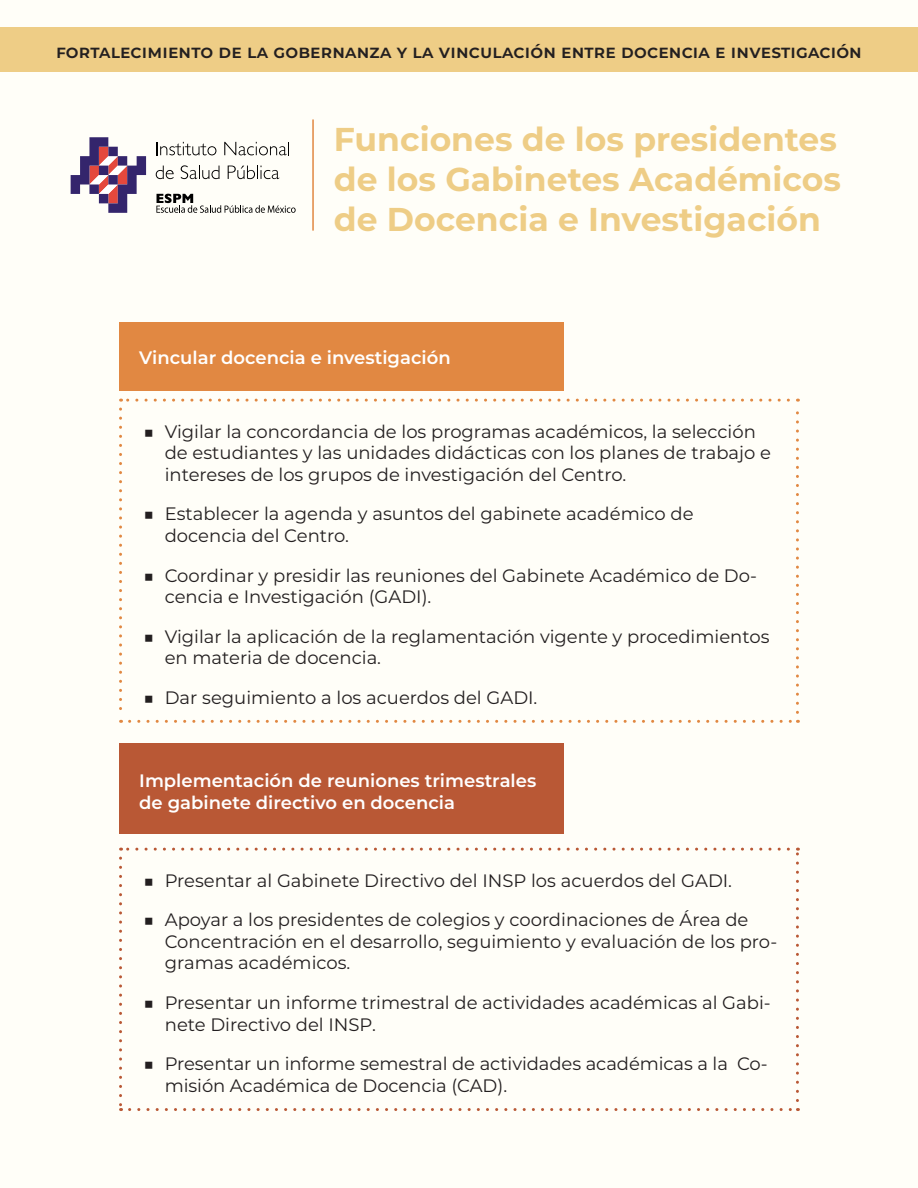
<style>
.page{position:relative;width:918px;height:1188px;background:#fffef8}
.page>*{position:absolute;margin:0;border:0;box-sizing:border-box;transform-origin:0 0}
.t1{font:700 33px/39.6px "Montserrat";color:#eecd86}
.t2{font:18px/21.6px "Montserrat";color:#231f20}
.Titulitos{font:600 18px "Montserrat";color:#fff}
.t3{font:600 18px "Montserrat";letter-spacing:.01em;color:#231f20}
</style>
<div class="page">
<div style="left:119px;top:322px;width:445px;height:68px;background:#e18842"></div>
<svg style="left:119px;top:409px;width:3px;height:314px"></svg>
<svg style="left:130px;top:720px;width:668px;height:3px"></svg>
<svg style="left:796px;top:399px;width:3px;height:313px"></svg>
<svg style="left:121px;top:399px;width:667px;height:3px"></svg>
<svg style="left:71px;top:137px;width:75px;height:76px"></svg>
<svg style="left:156px;top:142px;width:60px;height:13px"></svg>
<svg style="left:224px;top:142px;width:65px;height:13px"></svg>
<svg style="left:156px;top:166px;width:18px;height:13px"></svg>
<svg style="left:181px;top:165px;width:38px;height:14px"></svg>
<svg style="left:228px;top:166px;width:51px;height:13px"></svg>
<svg style="left:156px;top:194px;width:140px;height:19px"></svg>
<hr style="left:312px;top:119px;width:2px;height:112px;background:#e18842">
<div style="left:119px;top:744px;width:445px;height:90px;background:#b95835"></div>
<svg style="left:119px;top:858px;width:3px;height:253px"></svg>
<svg style="left:130px;top:1108px;width:668px;height:3px"></svg>
<svg style="left:796px;top:848px;width:3px;height:253px"></svg>
<svg style="left:121px;top:848px;width:667px;height:3px"></svg>
<div style="left:0;top:27px;width:918px;height:45px;background:#eecd86"></div>
<p class="t3" style="left:56px;top:39px;width:807px">fortalecimiento de la gobernanza y la vinculación entre docencia e investigación</p>
<p class="t1" style="left:334px;top:118px;width:509px">Funciones de los presidentes de los Gabinetes Académicos de Docencia e Investigación</p>
<p class="Titulitos" style="left:139px;top:345px;width:313px">Vincular docencia e investigación</p>
<p class="t2" style="left:165px;top:420px;width:608px;text-indent:-21px">■ Vigilar la concordancia de los programas académicos, la selección de estudiantes y las unidades didácticas con los planes de trabajo e intereses de los grupos de investigación del Centro.</p>
<p class="t2" style="left:165px;top:503px;width:530px;text-indent:-21px">■ Establecer la agenda y asuntos del gabinete académico de docencia del Centro.</p>
<p class="t2" style="left:165px;top:564px;width:594px;text-indent:-21px">■ Coordinar y presidir las reuniones del Gabinete Académico de Do&shy;cencia e Investigación (GADI).</p>
<p class="t2" style="left:165px;top:625px;width:606px;text-indent:-21px">■ Vigilar la aplicación de la reglamentación vigente y procedimientos en materia de docencia.</p>
<p class="t2" style="left:144px;top:686px;width:395px">■ Dar seguimiento a los acuerdos del GADI.</p>
<p class="Titulitos" style="left:139px;top:768px;width:399px">Implementación de reuniones trimestrales</p>
<p class="Titulitos" style="left:139px;top:789px;width:317px">de gabinete directivo en docencia</p>
<p class="t2" style="left:144px;top:869px;width:590px">■ Presentar al Gabinete Directivo del INSP los acuerdos del GADI.</p>
<p class="t2" style="left:165px;top:908px;width:614px;text-indent:-21px">■ Apoyar a los presidentes de colegios y coordinaciones de Área de<br>Concentración en el desarrollo, seguimiento y evaluación de los pro&shy;gramas académicos.</p>
<p class="t2" style="left:165px;top:991px;width:607px;text-indent:-21px">■ Presentar un informe trimestral de actividades académicas al Gabi&shy;nete Directivo del INSP.</p>
<p class="t2" style="left:165px;top:1052px;width:605px;text-indent:-21px">■ Presentar un informe semestral de actividades académicas a la Co&shy;misión Académica de Docencia (CAD).</p>
</div>
